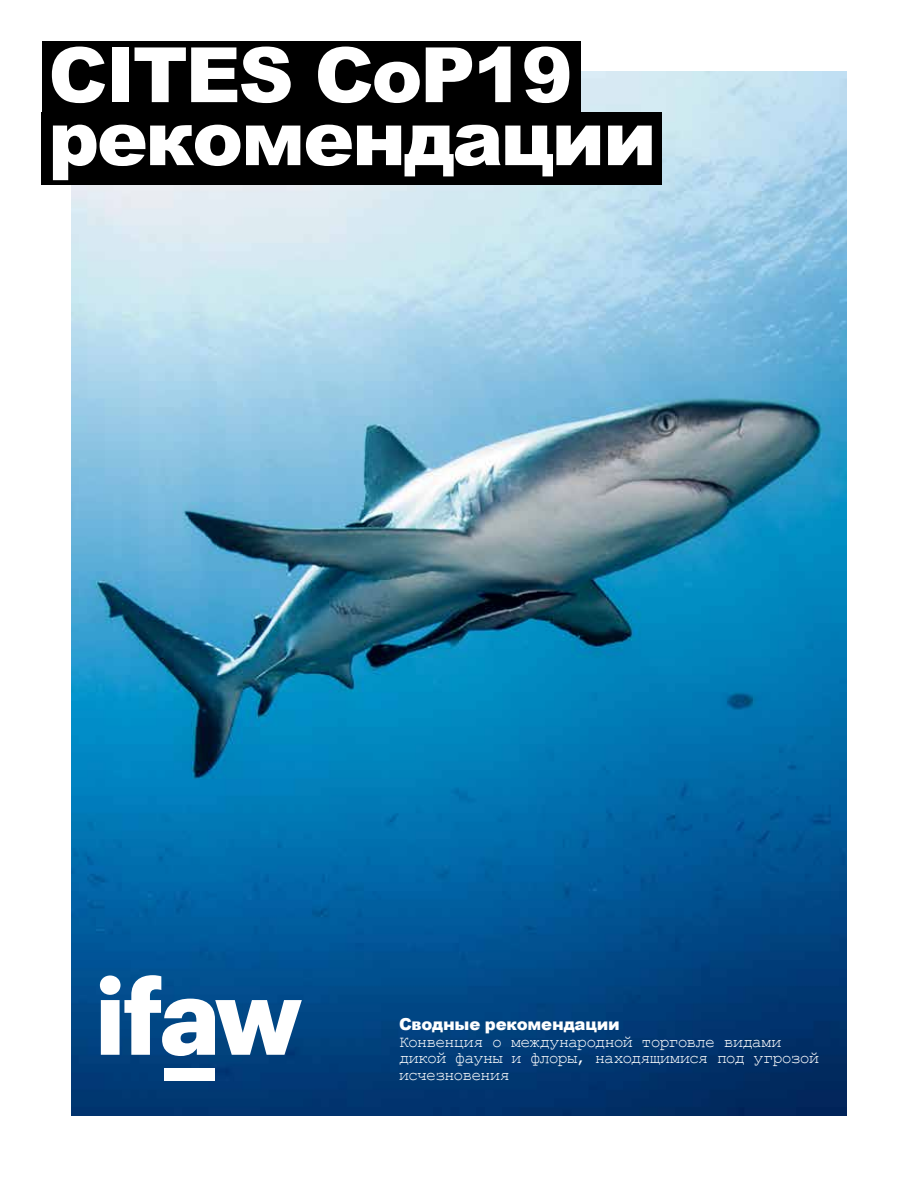
<style>
.page{position:relative;width:918px;height:1188px;background:#fff}
.page>*{position:absolute;margin:0;border:0;box-sizing:border-box;transform-origin:0 0}
.t1{font:900 76.35px/63px "Arial";letter-spacing:-.03em;color:#fff}
.t2{font:16.5px/16.5px "Courier New";letter-spacing:-.045em;color:#fff}
.t3{font:900 16.5px "Arial";letter-spacing:-.015em;color:#fff}
</style>
<div class="page">
<img style="left:72px;top:72px;width:774px;height:1044px">
<svg style="left:100px;top:975px;width:202px;height:81px"></svg>
<div style="left:164px;top:1068px;width:51px;height:12px;background:#fff"></div>
<div style="left:42px;top:42px;width:538px;height:71px;background:#000"></div>
<div style="left:42px;top:112px;width:620px;height:73px;background:#000"></div>
<h1 class="t1" style="left:48px;top:41px;width:610px">CITES CoP19 рекомендации</h1>
<p class="t3" style="left:399px;top:1012px;width:222px">Сводные рекомендации</p>
<p class="t2" style="left:399px;top:1033px;width:421px">Конвенция о международной торговле видами дикой фауны и флоры, находящимися под угрозой исчезновения</p>
</div>
